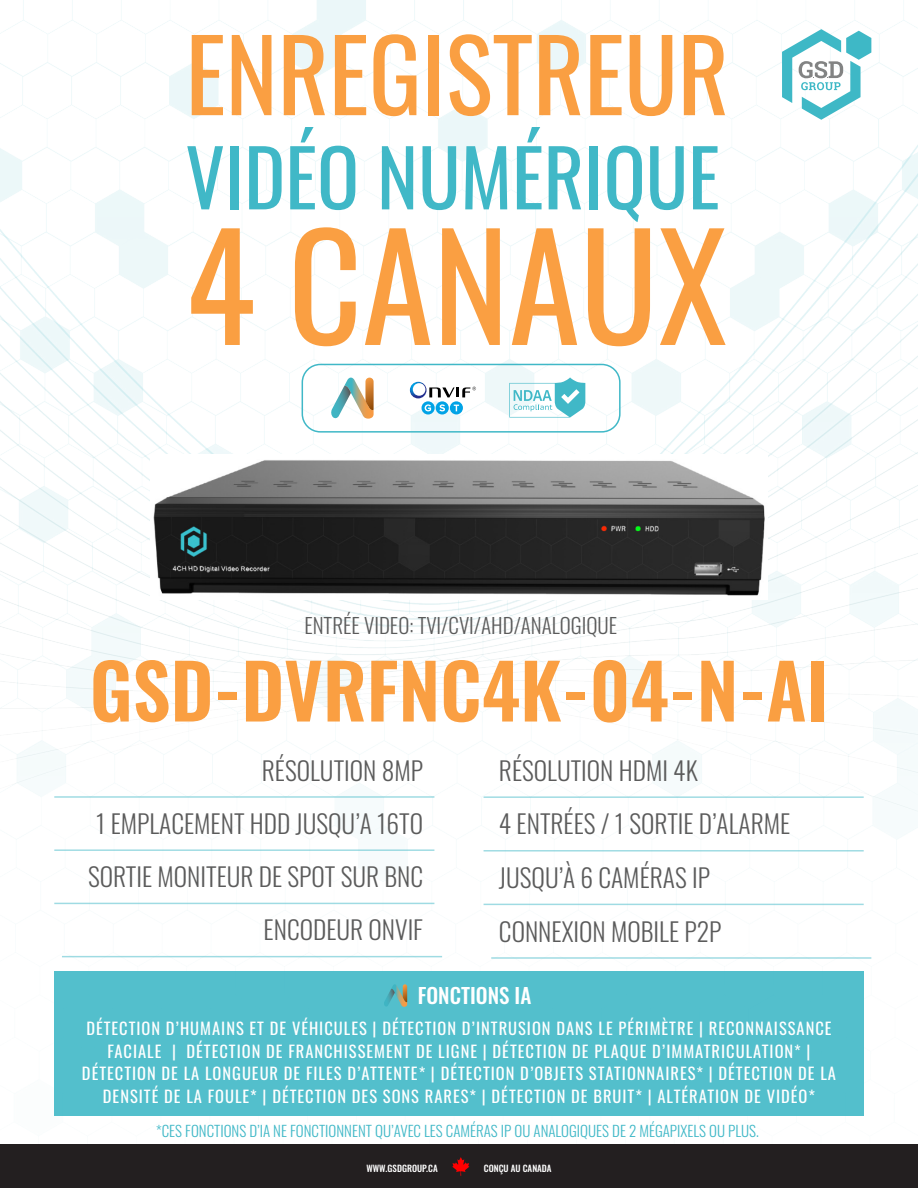
<style>
.page{position:relative;width:918px;height:1188px;background:#fff}
.page>*{position:absolute;margin:0;border:0;box-sizing:border-box;transform-origin:0 0}
.t1{font:144px "Oswald";color:#fa9f42}
.t2{font:99px "Oswald";letter-spacing:-.005em;color:#fa9f42}
.t3{font:78px "Oswald";color:#40b8c7}
.t4{font:600 75px "Oswald";color:#fa9f42}
.t5{font:300 25.5px "Oswald";color:#5b5b5b}
.t6{font:300 21px "Oswald";color:#5b5b5b}
.t7{font:500 21px "Oswald";color:#fff}
.t8{font:16.5px/22.5px "Oswald";letter-spacing:.06em;color:#fff;text-align:center}
.AI_FEATURE_BOXES{font:300 15px "Oswald";color:#40b8c7}
.t9{font:500 9px "Oswald";color:#fff}
</style>
<div class="page">
<img style="left:0;top:0;width:918px;height:1145px">
<div style="left:0;top:1145px;width:918px;height:43px;background:#231f20"></div>
<hr style="left:54px;top:796px;width:380px;height:2px;background:#40b8c7">
<hr style="left:484px;top:796px;width:380px;height:2px;background:#40b8c7">
<hr style="left:54px;top:849px;width:380px;height:2px;background:#40b8c7">
<hr style="left:62px;top:956px;width:380px;height:1px;background:#40b8c7">
<hr style="left:484px;top:850px;width:380px;height:2px;background:#40b8c7">
<hr style="left:491px;top:957px;width:380px;height:2px;background:#40b8c7">
<hr style="left:54px;top:903px;width:380px;height:1px;background:#40b8c7">
<hr style="left:484px;top:904px;width:380px;height:1px;background:#40b8c7">
<img style="left:150px;top:454px;width:618px;height:145px">
<svg style="left:452px;top:1157px;width:17px;height:19px"></svg>
<svg style="left:782px;top:29px;width:89px;height:91px"></svg>
<div style="left:54px;top:971px;width:810px;height:145px;background:#53bfcc"></div>
<svg style="left:384px;top:984px;width:23px;height:23px"></svg>
<svg style="left:331px;top:378px;width:43px;height:41px"></svg>
<div style="left:302px;top:364px;width:319px;height:69px;border:2px solid #40b8c7;border-radius:18px"></div>
<svg style="left:410px;top:382px;width:66px;height:16px"></svg>
<svg style="left:436px;top:401px;width:13px;height:14px"></svg>
<svg style="left:439px;top:404px;width:6px;height:7px"></svg>
<svg style="left:422px;top:401px;width:13px;height:14px"></svg>
<svg style="left:425px;top:404px;width:6px;height:7px"></svg>
<svg style="left:450px;top:401px;width:13px;height:13px"></svg>
<svg style="left:454px;top:405px;width:5px;height:6px"></svg>
<svg style="left:509px;top:377px;width:76px;height:41px"></svg>
<p class="t2" style="left:185px;top:-13px;width:545px">ENREGISTREUR</p>
<p class="t3" style="left:185px;top:108px;width:536px">VIDÉO NUMÉRIQUE</p>
<p class="t1" style="left:185px;top:158px;width:544px">4 CANAUX</p>
<p class="t6" style="left:304px;top:607px;width:314px">ENTRÉE VIDEO: TVI/CVI/AHD/ANALOGIQUE</p>
<p class="t4" style="left:90px;top:652px;width:740px">GSD-DVRFNC4K-04-N-AI</p>
<p class="t5" style="left:262px;top:748px;width:163px">RÉSOLUTION 8MP</p>
<p class="t5" style="left:499px;top:748px;width:200px">RÉSOLUTION HDMI 4K</p>
<p class="t5" style="left:96px;top:801px;width:329px">1 EMPLACEMENT HDD JUSQU’A 16TO</p>
<p class="t5" style="left:499px;top:801px;width:293px">4 ENTRÉES / 1 SORTIE D’ALARME</p>
<p class="t5" style="left:88px;top:854px;width:337px">SORTIE MONITEUR DE SPOT SUR BNC</p>
<p class="t5" style="left:264px;top:907px;width:161px">ENCODEUR ONVIF</p>
<p class="t5" style="left:499px;top:855px;width:213px">JUSQU’À 6 CAMÉRAS IP</p>
<p class="t5" style="left:499px;top:908px;width:224px">CONNEXION MOBILE P2P</p>
<p class="t7" style="left:418px;top:985px;width:115px">FONCTIONS IA</p>
<p class="t8" style="left:82px;top:1016px;width:756px">DÉTECTION D’HUMAINS ET DE VÉHICULES | DÉTECTION D’INTRUSION DANS LE PÉRIMÈTRE | RECONNAISSANCE FACIALE | DÉTECTION DE FRANCHISSEMENT DE LIGNE | DÉTECTION DE PLAQUE D’IMMATRICULATION* | DÉTECTION DE LA LONGUEUR DE FILES D’ATTENTE* | DÉTECTION D’OBJETS STATIONNAIRES* | DÉTECTION DE LA DENSITÉ DE LA FOULE* | DÉTECTION DES SONS RARES* | DÉTECTION DE BRUIT* | ALTÉRATION DE VIDÉO*</p>
<p class="AI_FEATURE_BOXES" style="left:156px;top:1118px;width:604px">*CES FONCTIONS D’IA NE FONCTIONNENT QU’AVEC LES CAMÉRAS IP OU ANALOGIQUES DE 2 MÉGAPIXELS OU PLUS.</p>
<p class="t9" style="left:366px;top:1163px;width:73px">WWW.GSDGROUP.CA</p>
<p class="t9" style="left:484px;top:1163px;width:69px">CONÇU AU CANADA</p>
</div>
